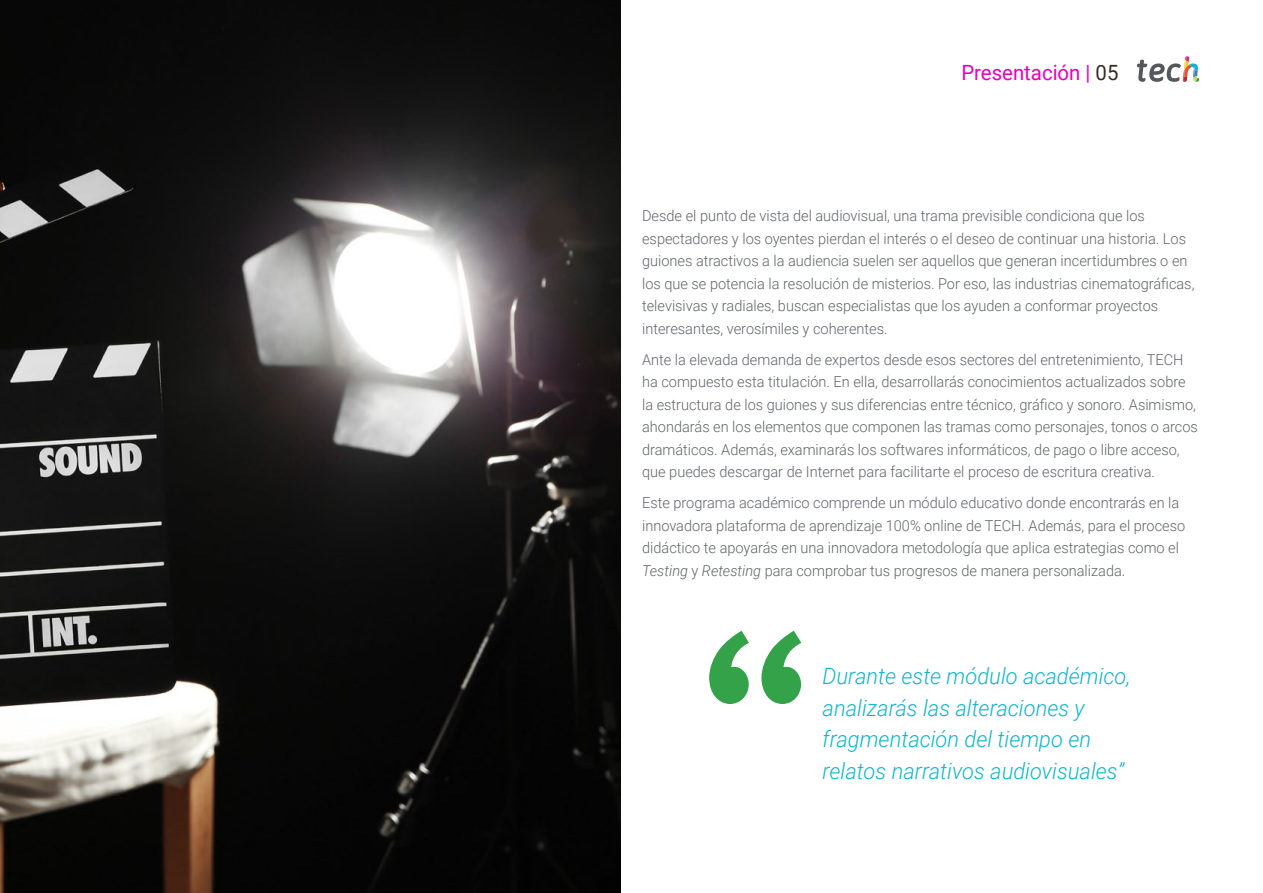
<style>
.page{position:relative;width:1263px;height:893px;background:#fff}
.page>*{position:absolute;margin:0;border:0;box-sizing:border-box;transform-origin:0 0}
.t1{font:italic 300 22.5px/31.5px "Roboto";color:#0fb6cf}
.t2{font:21px "Roboto";color:#e602bd}
.t3{font:300 15px/22.5px "Roboto";color:#61646a}
.s1{color:#312e20}
.s2{font-style:italic}
</style>
<div class="page">
<svg style="left:709px;top:631px;width:92px;height:73px"></svg>
<img style="left:0;top:0;width:621px;height:893px">
<svg style="left:1137px;top:56px;width:62px;height:26px"></svg>
<h2 class="t2" style="left:961px;top:57px;width:159px">Presentación | <span class="s1">05</span></h2>
<p class="t3" style="left:642px;top:204px;width:554px">Desde el punto de vista del audiovisual, una trama previsible condiciona que los espectadores y los oyentes pierdan el interés o el deseo de continuar una historia. Los guiones atractivos a la audiencia suelen ser aquellos que generan incertidumbres o en los que se potencia la resolución de misterios. Por eso, las industrias cinematográficas, televisivas y radiales, buscan especialistas que los ayuden a conformar proyectos interesantes, verosímiles y coherentes.</p>
<p class="t3" style="left:642px;top:348px;width:557px">Ante la elevada demanda de expertos desde esos sectores del entretenimiento, TECH ha compuesto esta titulación. En ella, desarrollarás conocimientos actualizados sobre la estructura de los guiones y sus diferencias entre técnico, gráfico y sonoro. Asimismo, ahondarás en los elementos que componen las tramas como personajes, tonos o arcos dramáticos. Además, examinarás los softwares informáticos, de pago o libre acceso, que puedes descargar de Internet para facilitarte el proceso de escritura creativa.</p>
<p class="t3" style="left:642px;top:491px;width:545px">Este programa académico comprende un módulo educativo donde encontrarás en la innovadora plataforma de aprendizaje 100% online de TECH. Además, para el proceso didáctico te apoyarás en una innovadora metodología que aplica estrategias como el <span class="s2">Testing</span> y <span class="s2">Retesting</span> para comprobar tus progresos de manera personalizada.</p>
<h1 class="t1" style="left:822px;top:660px;width:310px">Durante este módulo académico, analizarás las alteraciones y fragmentación del tiempo en relatos narrativos audiovisuales”</h1>
</div>
